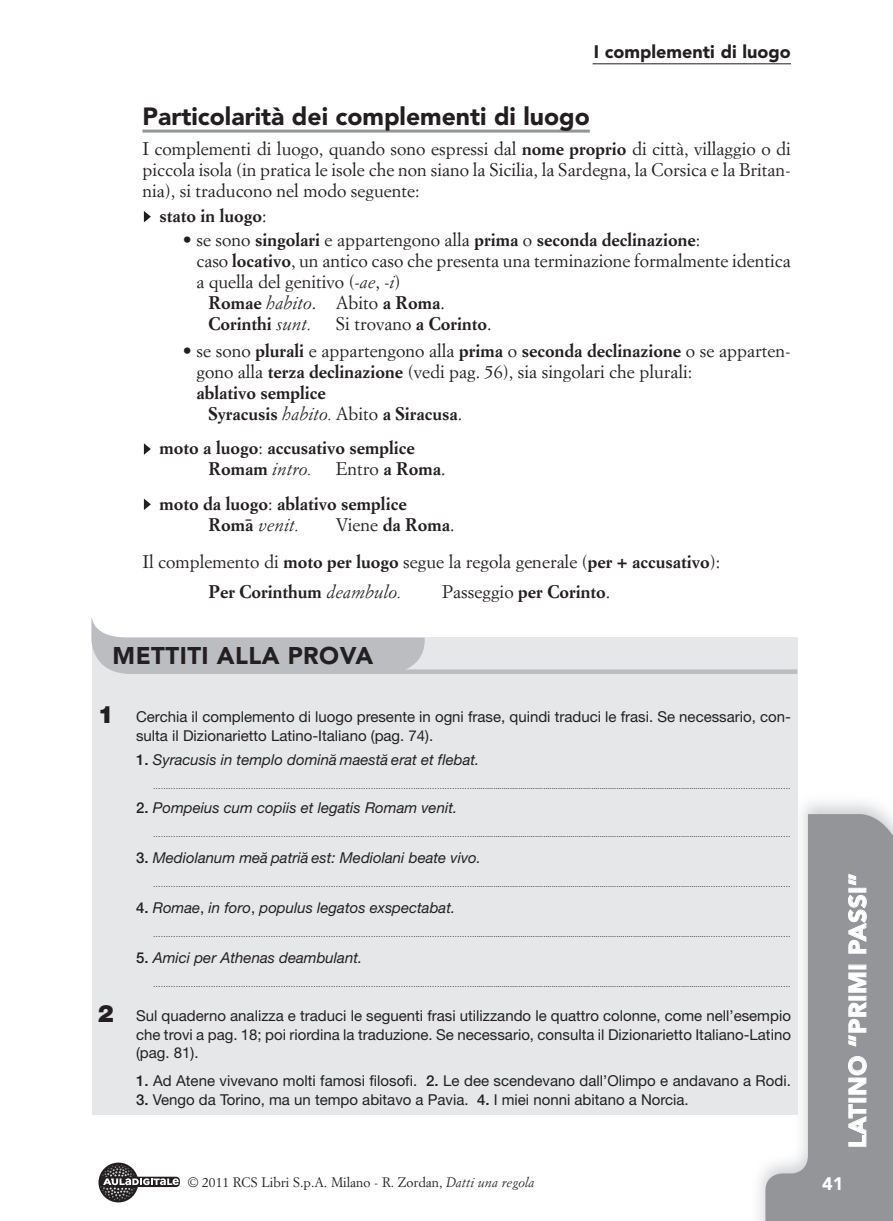
<style>
.page{position:relative;width:893px;height:1221px;background:#fff}
.page>*{position:absolute;margin:0;border:0;box-sizing:border-box;transform-origin:0 0}
.t1{font:900 24.75px "Avenir LT Std";color:#231f20}
.t2{font:900 24px "Avenir LT Std";letter-spacing:.03em;color:#fff}
.t3{font:900 24px "Avenir LT Std";letter-spacing:.02em;color:#231f20}
.t4{font:18px/21px "Simoncini Garamond";color:#231f20;text-align:justify}
.t5{font:700 18px/21px "Simoncini Garamond";color:#231f20}
.t6{font:900 18px "Avenir LT Std";color:#231f20}
.t7{font:italic 18px "Simoncini Garamond";color:#231f20}
.t8{font:900 18px "Avenir LT Std";color:#fff}
.t9{font:15px/18.8px "Helvetica Neue LT Std";color:#231f20}
.t10{font:italic 15px "Helvetica Neue LT Std";color:#231f20}
.t11{font:13.5px "Simoncini Garamond";color:#231f20}
.t12{font:7.5px "Helvetica Neue LT Std";color:#231f20}
.s1{font-weight:700}
.s2{font-weight:400}
.s3{font-style:italic}
.s4{font-weight:400;font-style:italic}
.s5{font-weight:700;font-style:normal}
.s6{font-weight:900;font-size:24px}
.s7{font-weight:500;font-style:normal}
.s8{font-style:normal}
.s9{font-weight:500}
</style>
<div class="page">
<svg style="left:98px;top:1162px;width:40px;height:40px"></svg>
<svg style="left:101px;top:1176px;width:79px;height:10px"></svg>
<svg style="left:103px;top:1164px;width:76px;height:20px"></svg>
<svg style="left:765px;top:808px;width:128px;height:412px;background:#a1a3a5"></svg>
<div style="left:92px;top:637px;width:706px;height:477px;background:#e6e7e9"></div>
<svg style="left:91px;top:617px;width:334px;height:57px"></svg>
<div style="left:130px;top:669px;width:667px;height:5px;background:#bcbdc0"></div>
<hr style="left:142px;top:130px;width:448px;height:3px;background:#939598">
<hr style="left:593px;top:63px;width:198px;height:1px;background:#231f20">
<h3 class="t6" style="left:594px;top:44px;width:199px">I complementi di luogo</h3>
<h1 class="t1" style="left:142px;top:106px;width:449px">Particolarità dei complementi di luogo</h1>
<h3 class="t4" style="left:142px;top:139px;width:650px">I complementi di luogo, quando sono espressi dal <span class="s1">nome proprio</span> di città, villaggio o di piccola isola (in pratica le isole che non siano la Sicilia, la Sardegna, la Corsica e la Britan&shy;nia), si traducono nel modo seguente:</h3>
<h3 class="t5" style="left:159px;top:206px;width:109px">stato in luogo<span class="s2">:</span></h3>
<h3 class="t5" style="left:183px;top:230px;width:519px"><span class="s2">• se sono</span> singolari <span class="s2">e appartengono alla</span> prima <span class="s2">o</span> seconda declinazione<span class="s2">:</span></h3>
<h3 class="t4" style="left:196px;top:251px;width:596px">caso <span class="s1">locativo</span>, un antico caso che presenta una terminazione formalmente identica</h3>
<h3 class="t4" style="left:196px;top:272px;width:206px">a quella del genitivo (<span class="s3">-ae</span>, <span class="s3">-i</span>)</h3>
<h3 class="t5" style="left:208px;top:293px;width:238px">Romae <span class="s4">habito</span><span class="s2">. Abito</span> a Roma<span class="s2">.</span></h3>
<h3 class="t5" style="left:208px;top:314px;width:105px">Corinthi <span class="s4">sunt.</span></h3>
<h3 class="t4" style="left:336px;top:314px;width:157px">Si trovano <span class="s1">a Corinto</span>.</h3>
<h3 class="t4" style="left:183px;top:341px;width:610px">• se sono <span class="s1">plurali</span> e appartengono alla <span class="s1">prima</span> o <span class="s1">seconda declinazione</span> o se apparten-</h3>
<h3 class="t4" style="left:196px;top:362px;width:497px">gono alla <span class="s1">terza declinazione</span> (vedi pag. 56), sia singolari che plurali:</h3>
<h3 class="t5" style="left:196px;top:383px;width:131px">ablativo semplice</h3>
<h3 class="t5" style="left:208px;top:404px;width:256px">Syracusis <span class="s4">habito.</span> <span class="s2">Abito</span> a Siracusa<span class="s2">.</span></h3>
<h3 class="t5" style="left:208px;top:439px;width:208px;text-indent:-49px">moto a luogo<span class="s2">:</span> accusativo semplice<br>Romam <span class="s4">intro.</span></h3>
<h3 class="t5" style="left:159px;top:453px;width:288px;line-height:34.2px;text-indent:176px"><span class="s2">Entro</span> a Roma<span class="s2">. </span>moto da luogo<span class="s2">:</span> ablativo semplice</h3>
<h3 class="t7" style="left:208px;top:516px;width:92px"><span class="s5">Roma¯</span> venit.</h3>
<h3 class="t4" style="left:142px;top:507px;width:579px;line-height:37.5px;text-indent:193px">Viene <span class="s1">da Roma</span>.<br>Il complemento di <span class="s1">moto per luogo</span> segue la regola generale (<span class="s1">per + accusativo</span>):</h3>
<h3 class="t5" style="left:208px;top:582px;width:195px">Per Corinthum <span class="s4">deambulo.</span></h3>
<h3 class="t4" style="left:442px;top:582px;width:170px">Passeggio <span class="s1">per Corinto</span>.</h3>
<h2 class="t3" style="left:113px;top:645px;width:262px">METTITI ALLA PROVA</h2>
<h3 class="t9" style="left:136px;top:708px;width:656px;text-indent:-38px"><span class="s6">1</span> Cerchia il complemento di luogo presente in ogni frase, quindi traduci le frasi. Se necessario, con&shy;sulta il Dizionarietto Latino-Italiano (pag. 74).</h3>
<h3 class="t10" style="left:136px;top:753px;width:345px"><span class="s7">1.</span> Syracusis in templo domina˘ maesta˘ erat et flebat.</h3>
<p class="t12" style="left:153px;top:783px;width:639px">……………………………………………………………………………………………...…………………................................................................................................................……………………………</p>
<h3 class="t10" style="left:136px;top:801px;width:323px"><span class="s7">2.</span> Pompeius cum copiis et legatis Romam venit.</h3>
<p class="t12" style="left:153px;top:831px;width:639px">……………………………………………………………………………………………...…………………................................................................................................................……………………………</p>
<h3 class="t10" style="left:136px;top:852px;width:346px"><span class="s7">3.</span> Mediolanum mea˘ patria˘ est: Mediolani beate vivo.</h3>
<p class="t12" style="left:153px;top:881px;width:639px">……………………………………………………………………………………………...…………………................................................................................................................……………………………</p>
<h3 class="t10" style="left:136px;top:902px;width:321px"><span class="s7">4.</span> Romae<span class="s8">,</span> in foro<span class="s8">,</span> populus legatos exspectabat.</h3>
<p class="t12" style="left:153px;top:931px;width:639px">……………………………………………………………………………………………...…………………................................................................................................................……………………………</p>
<h3 class="t10" style="left:136px;top:952px;width:228px"><span class="s7">5.</span> Amici per Athenas deambulant.</h3>
<p class="t12" style="left:153px;top:981px;width:639px">……………………………………………………………………………………………...…………………................................................................................................................……………………………</p>
<h3 class="t9" style="left:136px;top:1007px;width:656px;text-align:justify;text-indent:-38px"><span class="s6">2</span> Sul quaderno analizza e traduci le seguenti frasi utilizzando le quattro colonne, come nell’esempio che trovi a pag. 18; poi riordina la traduzione. Se necessario, consulta il Dizionarietto Italiano-Latino (pag. 81).</h3>
<h3 class="t9" style="left:136px;top:1072px;width:656px"><span class="s9">1.</span> Ad Atene vivevano molti famosi filosofi. <span class="s9">2.</span> Le dee scendevano dall’Olimpo e andavano a Rodi.</h3>
<h3 class="t9" style="left:136px;top:1091px;width:554px"><span class="s9">3.</span> Vengo da Torino, ma un tempo abitavo a Pavia. <span class="s9">4.</span> I miei nonni abitano a Norcia.</h3>
<h2 class="t2" style="left:847px;top:1148px;width:276px;rotate:-90deg">LATINO “PRIMI PASSI”</h2>
<h3 class="t11" style="left:188px;top:1176px;width:348px">© 2011 RCS Libri S.p.A. Milano - R. Zordan, <span class="s3">Datti una regola</span></h3>
<h3 class="t8" style="left:822px;top:1175px;width:23px">41</h3>
</div>
